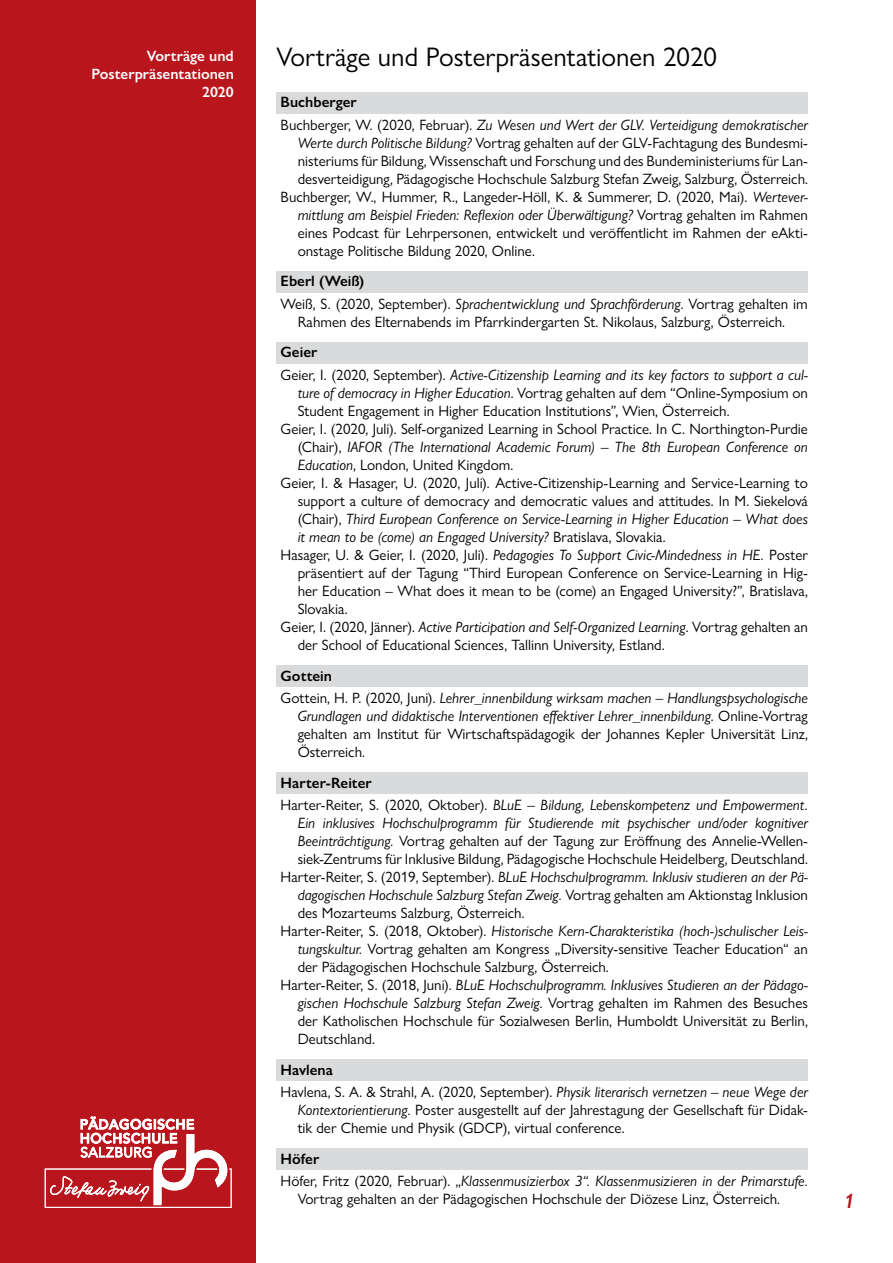
<style>
.page{position:relative;width:893px;height:1263px;background:#fff}
.page>*{position:absolute;margin:0;border:0;box-sizing:border-box;transform-origin:0 0}
.t1{font:27px "Gill Sans Nova";color:#000}
.t2{font:italic 600 21px "Gill Sans Nova";color:#b9151d}
.t3{font:15px/18px "Gill Sans Nova";color:#000}
.t4{font:italic 15px/22.2px "Gill Sans Nova";color:#000}
.t5{font:600 15px/18px "Gill Sans Nova";color:#fff;text-align:right}
.s1{font-weight:600;font-style:normal}
.s2{font-style:normal}
.s3{font-style:italic}
.s4{font-weight:600}
</style>
<div class="page">
<div style="left:0;top:0;width:255px;height:1263px;background:#b9151d"></div>
<div style="left:276px;top:92px;width:532px;height:22px;background:#d9dadb"></div>
<div style="left:276px;top:271px;width:532px;height:22px;background:#d9dadb"></div>
<div style="left:276px;top:342px;width:532px;height:22px;background:#d9dadb"></div>
<div style="left:276px;top:665px;width:532px;height:22px;background:#d9dadb"></div>
<div style="left:276px;top:772px;width:532px;height:22px;background:#d9dadb"></div>
<div style="left:276px;top:1059px;width:532px;height:22px;background:#d9dadb"></div>
<div style="left:276px;top:1148px;width:532px;height:22px;background:#d9dadb"></div>
<svg style="left:45px;top:1116px;width:187px;height:92px"></svg>
<p class="t5" style="left:91px;top:46px;width:144px">Vorträge und<br>Posterpräsentationen<br>2020</p>
<h1 class="t1" style="left:276px;top:41px;width:442px">Vorträge und Posterpräsentationen 2020</h1>
<p class="t4" style="left:281px;top:91px;width:529px"><span class="s1">Buchberger<br></span><span class="s2">Buchberger, W. (2020, Februar).</span> Zu Wesen und Wert der GLV. Verteidigung demokratischer</p>
<p class="t3" style="left:298px;top:133px;width:512px"><span class="s3">Werte durch Politische Bildung?</span> Vortrag gehalten auf der GLV-Fachtagung des Bundesmi-</p>
<p class="t3" style="left:298px;top:151px;width:512px">nisteriums für Bildung, Wissenschaft und Forschung und des Bundeministeriums für Lan-</p>
<p class="t3" style="left:298px;top:169px;width:512px">desverteidigung, Pädagogische Hochschule Salzburg Stefan Zweig, Salzburg, Österreich.</p>
<p class="t3" style="left:281px;top:187px;width:529px">Buchberger, W., Hummer, R., Langeder-Höll, K. &amp; Summerer, D. (2020, Mai). <span class="s3">Wertever-</span></p>
<p class="t4" style="left:298px;top:203px;width:512px">mittlung am Beispiel Frieden: Reflexion oder Überwältigung? <span class="s2">Vortrag gehalten im Rahmen</span></p>
<p class="t3" style="left:298px;top:223px;width:512px">eines Podcast für Lehrpersonen, entwickelt und veröffentlicht im Rahmen der eAkti-</p>
<p class="t3" style="left:298px;top:241px;width:239px">onstage Politische Bildung 2020, Online.</p>
<p class="t3" style="left:281px;top:270px;width:529px;line-height:22.2px"><span class="s4">Eberl (Weiß)<br></span>Weiß, S. (2020, September). <span class="s3">Sprachentwicklung und Sprachförderung</span>. Vortrag gehalten im</p>
<p class="t3" style="left:298px;top:312px;width:489px">Rahmen des Elternabends im Pfarrkindergarten St. Nikolaus, Salzburg, Österreich.</p>
<p class="t4" style="left:281px;top:341px;width:529px"><span class="s1">Geier<br></span><span class="s2">Geier, I. (2020, September).</span> Active-Citizenship Learning and its key factors to support a cul-</p>
<p class="t3" style="left:298px;top:383px;width:512px"><span class="s3">ture of democracy in Higher Education</span>. Vortrag gehalten auf dem “Online-Symposium on</p>
<p class="t3" style="left:298px;top:401px;width:433px">Student Engagement in Higher Education Institutions”, Wien, Österreich.</p>
<p class="t3" style="left:281px;top:419px;width:529px">Geier, I. (2020, Juli). Self-organized Learning in School Practice. In C. Northington-Purdie</p>
<p class="t4" style="left:298px;top:435px;width:512px"><span class="s2">(Chair),</span> IAFOR (The International Academic Forum) – The 8th European Conference on</p>
<p class="t3" style="left:298px;top:455px;width:217px"><span class="s3">Education</span>, London, United Kingdom.</p>
<p class="t3" style="left:281px;top:473px;width:529px">Geier, I. &amp; Hasager, U. (2020, Juli). Active-Citizenship-Learning and Service-Learning to</p>
<p class="t3" style="left:298px;top:491px;width:512px">support a culture of democracy and democratic values and attitudes. In M. Siekelová</p>
<p class="t4" style="left:298px;top:507px;width:512px"><span class="s2">(Chair),</span> Third European Conference on Service-Learning in Higher Education – What does</p>
<p class="t4" style="left:298px;top:525px;width:370px">it mean to be (come) an Engaged University? <span class="s2">Bratislava, Slovakia.</span></p>
<p class="t4" style="left:281px;top:543px;width:529px"><span class="s2">Hasager, U. &amp; Geier, I. (2020, Juli).</span> Pedagogies To Support Civic-Mindedness in HE. <span class="s2">Poster</span></p>
<p class="t3" style="left:298px;top:563px;width:512px">präsentiert auf der Tagung “Third European Conference on Service-Learning in Hig-</p>
<p class="t3" style="left:298px;top:581px;width:512px">her Education – What does it mean to be (come) an Engaged University?”, Bratislava,</p>
<p class="t3" style="left:298px;top:599px;width:51px">Slovakia.</p>
<p class="t4" style="left:281px;top:615px;width:529px"><span class="s2">Geier, I. (2020, Jänner).</span> Active Participation and Self-Organized Learning<span class="s2">. Vortrag gehalten an</span></p>
<p class="t3" style="left:298px;top:635px;width:368px">der School of Educational Sciences, Tallinn University, Estland.</p>
<p class="t4" style="left:281px;top:664px;width:529px"><span class="s1">Gottein<br></span><span class="s2">Gottein, H. P. (2020, Juni).</span> Lehrer_innenbildung wirksam machen – Handlungspsychologische</p>
<p class="t3" style="left:298px;top:706px;width:512px;text-align:justify"><span class="s3">Grundlagen und didaktische Interventionen effektiver Lehrer_innenbildung</span>. Online-Vortrag gehalten am Institut für Wirtschaftspädagogik der Johannes Kepler Universität Linz, Österreich.</p>
<p class="t4" style="left:281px;top:771px;width:529px"><span class="s1">Harter-Reiter<br></span><span class="s2">Harter-Reiter, S. (2020, Oktober).</span> BLuE – Bildung, Lebenskompetenz und Empowerment.</p>
<p class="t4" style="left:298px;top:811px;width:512px">Ein inklusives Hochschulprogramm für Studierende mit psychischer und/oder kognitiver</p>
<p class="t3" style="left:298px;top:831px;width:512px"><span class="s3">Beeinträchtigung.</span> Vortrag gehalten auf der Tagung zur Eröffnung des Annelie-Wellen-</p>
<p class="t3" style="left:298px;top:849px;width:512px">siek-Zentrums für Inklusive Bildung, Pädagogische Hochschule Heidelberg, Deutschland.</p>
<p class="t4" style="left:281px;top:865px;width:529px"><span class="s2">Harter-Reiter, S. (2019, September).</span> BLuE Hochschulprogramm. Inklusiv studieren an der Pä-</p>
<p class="t4" style="left:298px;top:883px;width:512px">dagogischen Hochschule Salzburg Stefan Zweig. <span class="s2">Vortrag gehalten am Aktionstag Inklusion</span></p>
<p class="t3" style="left:298px;top:903px;width:228px">des Mozarteums Salzburg, Österreich.</p>
<p class="t4" style="left:281px;top:919px;width:529px"><span class="s2">Harter-Reiter, S. (2018, Oktober).</span> Historische Kern-Charakteristika (hoch-)schulischer Leis-</p>
<p class="t3" style="left:298px;top:939px;width:512px"><span class="s3">tungskultur.</span> Vortrag gehalten am Kongress „Diversity-sensitive Teacher Education“ an</p>
<p class="t3" style="left:298px;top:957px;width:313px">der Pädagogischen Hochschule Salzburg, Österreich.</p>
<p class="t4" style="left:281px;top:973px;width:529px"><span class="s2">Harter-Reiter, S. (2018, Juni).</span> BLuE Hochschulprogramm. Inklusives Studieren an der Pädago-</p>
<p class="t4" style="left:298px;top:991px;width:512px">gischen Hochschule Salzburg Stefan Zweig. <span class="s2">Vortrag gehalten im Rahmen des Besuches</span></p>
<p class="t3" style="left:298px;top:1011px;width:512px">der Katholischen Hochschule für Sozialwesen Berlin, Humboldt Universität zu Berlin,</p>
<p class="t3" style="left:298px;top:1029px;width:79px">Deutschland.</p>
<p class="t3" style="left:281px;top:1058px;width:529px;line-height:22.2px"><span class="s4">Havlena<br></span>Havlena, S. A. &amp; Strahl, A. (2020, September). <span class="s3">Physik literarisch vernetzen – neue Wege der</span></p>
<p class="t3" style="left:298px;top:1100px;width:512px"><span class="s3">Kontextorientierung.</span> Poster ausgestellt auf der Jahrestagung der Gesellschaft für Didak&shy;tik der Chemie und Physik (GDCP), virtual conference.</p>
<p class="t4" style="left:281px;top:1147px;width:529px"><span class="s1">Höfer<br></span><span class="s2">Höfer, Fritz (2020, Februar). „</span>Klassenmusizierbox 3“. Klassenmusizieren in der Primarstufe.</p>
<p class="t3" style="left:298px;top:1189px;width:484px">Vortrag gehalten an der Pädagogischen Hochschule der Diözese Linz, Österreich.</p>
<h2 class="t2" style="left:843px;top:1188px;width:13px">1</h2>
</div>
